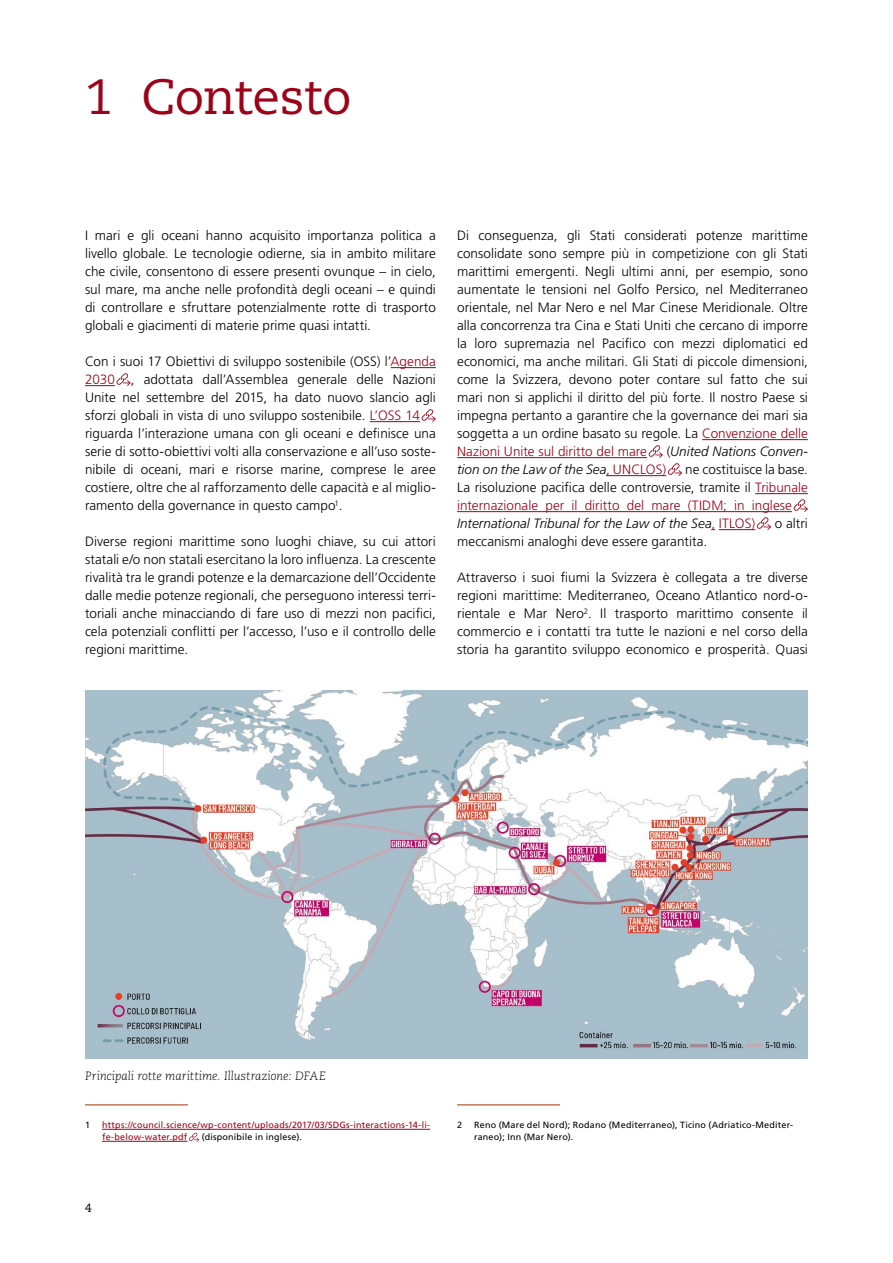
<style>
.page{position:relative;width:893px;height:1263px;background:#fff}
.page>*{position:absolute;margin:0;border:0;box-sizing:border-box;transform-origin:0 0}
._1_Kapitel_Caec_33_36{font:49.5px "Caecilia LT Pro 55 Roman";letter-spacing:-.01em;color:#9d0318}
._4_Lauftext_9pt{font:300 13.5px/18px "Frutiger LT Pro";color:#000;text-align:justify}
._4_Lauftext_9pt-2{font:italic 300 13.5px "Frutiger LT Pro";color:#000}
._4_Legende{font:italic 300 12px "Caecilia LT Pro 46";color:#000}
.t1{font:12px "Caecilia LT Pro 55 Roman";color:#000}
._4_Fussnote{font:9px/12px "Frutiger LT Pro";letter-spacing:.02em;color:#000}
._4_Fussnote-2{font:9px/12px "Frutiger LT Pro";letter-spacing:.02em;color:#9d0318}
.s1{color:#9d0318}
.s2{font-style:normal}
.s3{font-style:normal;color:#9d0318}
.s4{font-style:italic}
</style>
<div class="page">
<img style="left:85px;top:690px;width:723px;height:369px">
<hr style="left:391px;top:367px;width:45px;height:1px;background:#9d0318">
<hr style="left:85px;top:385px;width:30px;height:1px;background:#9d0318">
<hr style="left:370px;top:421px;width:50px;height:1px;background:#9d0318">
<svg style="left:117px;top:373px;width:14px;height:13px"></svg>
<svg style="left:422px;top:409px;width:14px;height:13px"></svg>
<hr style="left:85px;top:1104px;width:103px;height:1px;background:#ab3300">
<hr style="left:102px;top:1129px;width:328px;height:1px;background:#9d0318">
<hr style="left:102px;top:1141px;width:85px;height:1px;background:#9d0318">
<svg style="left:189px;top:1133px;width:10px;height:9px"></svg>
<hr style="left:702px;top:439px;width:106px;height:1px;background:#9d0318">
<hr style="left:457px;top:457px;width:190px;height:1px;background:#9d0318">
<hr style="left:606px;top:475px;width:60px;height:1px;background:#9d0318">
<hr style="left:755px;top:493px;width:53px;height:1px;background:#9d0318">
<hr style="left:457px;top:511px;width:335px;height:1px;background:#9d0318">
<hr style="left:719px;top:529px;width:36px;height:1px;background:#9d0318">
<svg style="left:649px;top:445px;width:33px;height:31px"></svg>
<svg style="left:794px;top:499px;width:14px;height:13px"></svg>
<svg style="left:757px;top:517px;width:14px;height:13px"></svg>
<hr style="left:457px;top:1104px;width:103px;height:1px;background:#ab3300">
<p class="_1_Kapitel_Caec_33_36" style="left:85px;top:64px;width:268px">1 Contesto</p>
<p class="_4_Lauftext_9pt" style="left:85px;top:227px;width:352px">I mari e gli oceani hanno acquisito importanza politica a livello globale. Le tecnologie odierne, sia in ambito militare che civile, consentono di essere presenti ovunque – in cielo, sul mare, ma anche nelle profondità degli oceani – e quindi di controllare e sfruttare potenzialmente rotte di trasporto globali e giacimenti di materie prime quasi intatti.</p>
<p class="_4_Lauftext_9pt" style="left:85px;top:353px;width:352px;text-align:left">Con i suoi 17 Obiettivi di sviluppo sostenibile (OSS) l’<span class="s1">Agenda 2030</span> , adottata dall’Assemblea generale delle Nazioni Unite nel settembre del 2015, ha dato nuovo slancio agli sforzi globali in vista di uno sviluppo sostenibile. <span class="s1">L’OSS 14 </span>riguarda l’interazione umana con gli oceani e definisce una serie di sotto-obiettivi volti alla conservazione e all’uso soste&shy;nibile di oceani, mari e risorse marine, comprese le aree costiere, oltre che al rafforzamento delle capacità e al miglio&shy;ramento della governance in questo campo<sup>1</sup>.</p>
<p class="_4_Lauftext_9pt" style="left:85px;top:533px;width:352px">Diverse regioni marittime sono luoghi chiave, su cui attori statali e/o non statali esercitano la loro influenza. La crescente rivalità tra le grandi potenze e la demarcazione dell’Occidente dalle medie potenze regionali, che perseguono interessi terri&shy;toriali anche minacciando di fare uso di mezzi non pacifici, cela potenziali conflitti per l’accesso, l’uso e il controllo delle regioni marittime.</p>
<p class="_4_Lauftext_9pt" style="left:457px;top:227px;width:352px">Di conseguenza, gli Stati considerati potenze marittime consolidate sono sempre più in competizione con gli Stati marittimi emergenti. Negli ultimi anni, per esempio, sono aumentate le tensioni nel Golfo Persico, nel Mediterraneo orientale, nel Mar Nero e nel Mar Cinese Meridionale. Oltre alla concorrenza tra Cina e Stati Uniti che cercano di imporre la loro supremazia nel Pacifico con mezzi diplomatici ed economici, ma anche militari. Gli Stati di piccole dimensioni, come la Svizzera, devono poter contare sul fatto che sui mari non si applichi il diritto del più forte. Il nostro Paese si impegna pertanto a garantire che la governance dei mari sia soggetta a un ordine basato su regole. La <span class="s1">Convenzione delle Nazioni Unite sul diritto del mare</span></p>
<p class="_4_Lauftext_9pt-2" style="left:667px;top:444px;width:143px"><span class="s2">(</span>United Nations Conven-</p>
<p class="_4_Lauftext_9pt-2" style="left:457px;top:462px;width:211px">tion on the Law of the Sea<span class="s3">, UNCLOS)</span></p>
<p class="_4_Lauftext_9pt" style="left:457px;top:461px;width:352px;text-align:left;text-indent:228px">ne costituisce la base.<br>La risoluzione pacifica delle controversie, tramite il <span class="s1">Tribunale internazionale per il diritto del mare (TIDM; in inglese </span><span class="s4">International Tribunal for the Law of the Sea</span><span class="s1">, ITLOS)</span></p>
<p class="_4_Lauftext_9pt" style="left:775px;top:515px;width:35px">o altri</p>
<p class="_4_Lauftext_9pt" style="left:457px;top:533px;width:252px">meccanismi analoghi deve essere garantita.</p>
<p class="_4_Lauftext_9pt" style="left:457px;top:569px;width:352px">Attraverso i suoi fiumi la Svizzera è collegata a tre diverse regioni marittime: Mediterraneo, Oceano Atlantico nord-o&shy;rientale e Mar Nero<sup>2</sup>. Il trasporto marittimo consente il commercio e i contatti tra tutte le nazioni e nel corso della storia ha garantito sviluppo economico e prosperità. Quasi</p>
<p class="_4_Legende" style="left:85px;top:1068px;width:242px">Principali rotte marittime. Illustrazione: DFAE</p>
<p class="_4_Fussnote" style="left:85px;top:1119px;width:7px">1</p>
<p class="_4_Fussnote-2" style="left:102px;top:1119px;width:330px">https://council.science/wp-content/uploads/2017/03/SDGs-interactions-14-li&shy;fe-below-water.pdf</p>
<p class="_4_Fussnote" style="left:202px;top:1131px;width:102px">(disponibile in inglese).</p>
<p class="t1" style="left:85px;top:1200px;width:8px">4</p>
<p class="_4_Fussnote" style="left:457px;top:1119px;width:7px">2</p>
<p class="_4_Fussnote" style="left:474px;top:1119px;width:320px">Reno (Mare del Nord); Rodano (Mediterraneo), Ticino (Adriatico-Mediter&shy;raneo); Inn (Mar Nero).</p>
</div>
